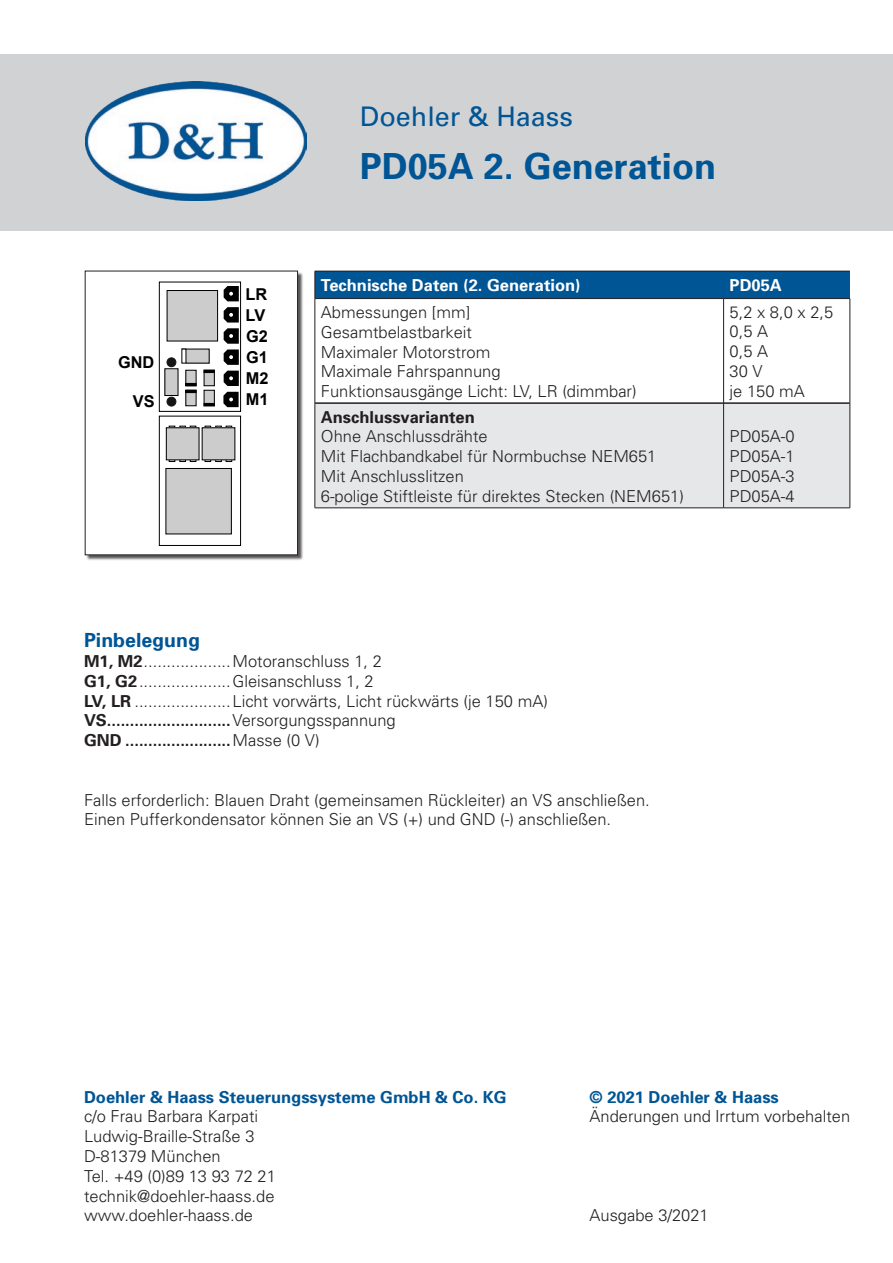
<style>
.page{position:relative;width:893px;height:1263px;background:#fff}
.page>*{position:absolute;margin:0;border:0;box-sizing:border-box;transform-origin:0 0}
.t1{font:700 36px "Univers";color:#005595}
.t2{font:27px "Univers";color:#005595}
.t3{font:700 19.5px "Univers";color:#005595}
.t4{font:300 16.5px/19.8px "Univers";color:#231f20}
.t5{font:700 16.5px "Univers";color:#005595}
.t6{font:700 16.5px "Univers";color:#fff}
.t7{font:700 16.5px "Univers";color:#231f20}
.t8{font:700 16.35px "Arial";letter-spacing:-.005em;color:#000}
.s1{font-weight:700}
</style>
<div class="page">
<div style="left:0;top:55px;width:893px;height:176px;background:#d1d2d4"></div>
<img style="left:85px;top:81px;width:221px;height:120px">
<div style="left:86px;top:272px;width:217px;height:288px;background:#231f20;opacity:.75"></div>
<div style="left:85px;top:271px;width:213px;height:284px;background:#fff"></div>
<div style="left:159px;top:282px;width:82px;height:130px;border:1px solid #000"></div>
<svg style="left:223px;top:392px;width:16px;height:15px"></svg>
<svg style="left:224px;top:371px;width:15px;height:15px"></svg>
<svg style="left:224px;top:307px;width:15px;height:58px"></svg>
<svg style="left:224px;top:286px;width:15px;height:15px"></svg>
<div style="left:167px;top:290px;width:51px;height:51px;background:#ccc"></div>
<div style="left:167px;top:290px;width:51px;height:51px;border:1px solid #000"></div>
<div style="left:186px;top:370px;width:10px;height:16px;background:#ccc"></div>
<div style="left:186px;top:370px;width:10px;height:16px;border:1px solid #000"></div>
<div style="left:165px;top:369px;width:13px;height:26px;background:#ccc"></div>
<svg style="left:182px;top:349px;width:27px;height:14px"></svg>
<div style="left:186px;top:390px;width:10px;height:16px;background:#ccc"></div>
<div style="left:186px;top:390px;width:10px;height:16px;border:1px solid #000"></div>
<svg style="left:186px;top:383px;width:10px;height:10px"></svg>
<div style="left:204px;top:390px;width:10px;height:16px;background:#ccc"></div>
<div style="left:204px;top:390px;width:11px;height:16px;border:1px solid #000"></div>
<svg style="left:204px;top:403px;width:10px;height:3px"></svg>
<div style="left:204px;top:370px;width:10px;height:16px;background:#ccc"></div>
<div style="left:204px;top:370px;width:11px;height:16px;border:1px solid #000"></div>
<svg style="left:204px;top:370px;width:10px;height:3px"></svg>
<div style="left:166px;top:468px;width:65px;height:66px;background:#ccc"></div>
<div style="left:166px;top:468px;width:66px;height:66px;border:1px solid #000"></div>
<div style="left:159px;top:416px;width:82px;height:130px;border:1px solid #000"></div>
<div style="left:226px;top:426px;width:6px;height:36px;border:1px solid #000"></div>
<div style="left:215px;top:426px;width:7px;height:36px;border:1px solid #000"></div>
<div style="left:205px;top:426px;width:6px;height:36px;border:1px solid #000"></div>
<div style="left:202px;top:428px;width:33px;height:32px;background:#ccc"></div>
<div style="left:190px;top:426px;width:6px;height:36px;border:1px solid #000"></div>
<div style="left:180px;top:426px;width:6px;height:36px;border:1px solid #000"></div>
<div style="left:169px;top:426px;width:6px;height:36px;border:1px solid #000"></div>
<div style="left:166px;top:428px;width:33px;height:32px;background:#ccc"></div>
<div style="left:167px;top:358px;width:9px;height:9px;background:#141515;border-radius:50%"></div>
<div style="left:167px;top:358px;width:9px;height:9px;border:1px solid #141515;border-radius:50%"></div>
<div style="left:167px;top:397px;width:9px;height:9px;background:#141515;border-radius:50%"></div>
<div style="left:167px;top:397px;width:9px;height:9px;border:1px solid #141515;border-radius:50%"></div>
<div style="left:315px;top:271px;width:409px;height:28px;background:#005595"></div>
<div style="left:724px;top:271px;width:126px;height:28px;background:#005595"></div>
<svg style="left:316px;top:299px;width:534px;height:103px"></svg>
<div style="left:316px;top:404px;width:534px;height:104px;background:#e6e7e9"></div>
<hr style="left:315px;top:402px;width:408px;height:2px;background:#231f20">
<hr style="left:724px;top:402px;width:126px;height:2px;background:#231f20">
<hr style="left:315px;top:271px;width:409px;height:1px;background:#231f20">
<svg style="left:315px;top:271px;width:1px;height:27px"></svg>
<hr style="left:724px;top:271px;width:126px;height:1px;background:#231f20">
<hr style="left:315px;top:298px;width:409px;height:1px;background:#231f20">
<hr style="left:315px;top:299px;width:1px;height:104px;background:#231f20">
<hr style="left:724px;top:298px;width:126px;height:1px;background:#231f20">
<hr style="left:723px;top:299px;width:1px;height:104px;background:#231f20">
<hr style="left:850px;top:299px;width:1px;height:104px;background:#231f20">
<hr style="left:315px;top:403px;width:1px;height:105px;background:#231f20">
<hr style="left:723px;top:403px;width:1px;height:105px;background:#231f20">
<hr style="left:850px;top:403px;width:1px;height:105px;background:#231f20">
<hr style="left:315px;top:508px;width:409px;height:1px;background:#231f20">
<hr style="left:724px;top:508px;width:126px;height:1px;background:#231f20">
<p class="t8" style="left:118px;top:352px;width:38px">GND</p>
<p class="t8" style="left:133px;top:391px;width:23px">VS</p>
<p class="t8" style="left:246px;top:283px;width:23px">LR</p>
<p class="t8" style="left:246px;top:304px;width:21px">LV</p>
<p class="t8" style="left:246px;top:325px;width:23px">G2</p>
<p class="t8" style="left:246px;top:346px;width:23px">G1</p>
<p class="t8" style="left:246px;top:367px;width:24px">M2</p>
<p class="t8" style="left:246px;top:389px;width:24px">M1</p>
<h2 class="t2" style="left:360px;top:100px;width:215px">Doehler &amp; Haass</h2>
<h1 class="t1" style="left:360px;top:143px;width:358px">PD05A 2. Generation</h1>
<p class="t6" style="left:321px;top:274px;width:261px">Technische Daten (2. Generation)</p>
<p class="t6" style="left:730px;top:274px;width:54px">PD05A</p>
<p class="t4" style="left:321px;top:302px;width:317px">Abmessungen [mm]<br>Gesamtbelastbarkeit<br>Maximaler Motorstrom<br>Maximale Fahrspannung<br>Funktionsausgänge Licht: LV, LR (dimmbar)</p>
<p class="t4" style="left:730px;top:301px;width:105px">5,2 x 8,0 x 2,5<br>0,5 A<br>0,5 A<br>30 V<br>je 150 mA</p>
<p class="t7" style="left:321px;top:406px;width:156px">Anschlussvarianten</p>
<p class="t4" style="left:321px;top:426px;width:365px">Ohne Anschlussdrähte<br>Mit Flachbandkabel für Normbuchse NEM651<br>Mit Anschlusslitzen<br>6-polige Stiftleiste für direktes Stecken (NEM651)</p>
<p class="t4" style="left:730px;top:426px;width:67px;text-align:justify">PD05A-0<br>PD05A-1<br>PD05A-3<br>PD05A-4</p>
<p class="t3" style="left:84px;top:628px;width:117px">Pinbelegung</p>
<p class="t4" style="left:84px;top:651px;width:465px"><span class="s1">M1, M2</span>...................Motoranschluss 1, 2<br><span class="s1">G1, G2</span>....................Gleisanschluss 1, 2<br><span class="s1">LV, LR</span> .....................Licht vorwärts, Licht rückwärts (je 150 mA)<br><span class="s1">VS...........................</span>Versorgungsspannung<br><span class="s1">GND .......................</span>Masse (0 V)</p>
<p class="t4" style="left:84px;top:789px;width:567px">Falls erforderlich: Blauen Draht (gemeinsamen Rückleiter) an VS anschließen.<br>Einen Pufferkondensator können Sie an VS (+) und GND (-) anschließen.</p>
<p class="t5" style="left:84px;top:1086px;width:424px">Doehler &amp; Haass Steuerungssysteme GmbH &amp; Co. KG</p>
<p class="t5" style="left:590px;top:1086px;width:191px">© 2021 Doehler &amp; Haass</p>
<p class="t4" style="left:84px;top:1106px;width:176px">c/o Frau Barbara Karpati</p>
<p class="t4" style="left:590px;top:1106px;width:262px">Änderungen und Irrtum vorbehalten</p>
<p class="t4" style="left:84px;top:1126px;width:193px">Ludwig-Braille-Straße 3<br>D-81379 München<br>Tel. +49 (0)89 13 93 72 21 technik@doehler-haass.de www.doehler-haass.de</p>
<p class="t4" style="left:590px;top:1205px;width:121px">Ausgabe 3/2021</p>
</div>
